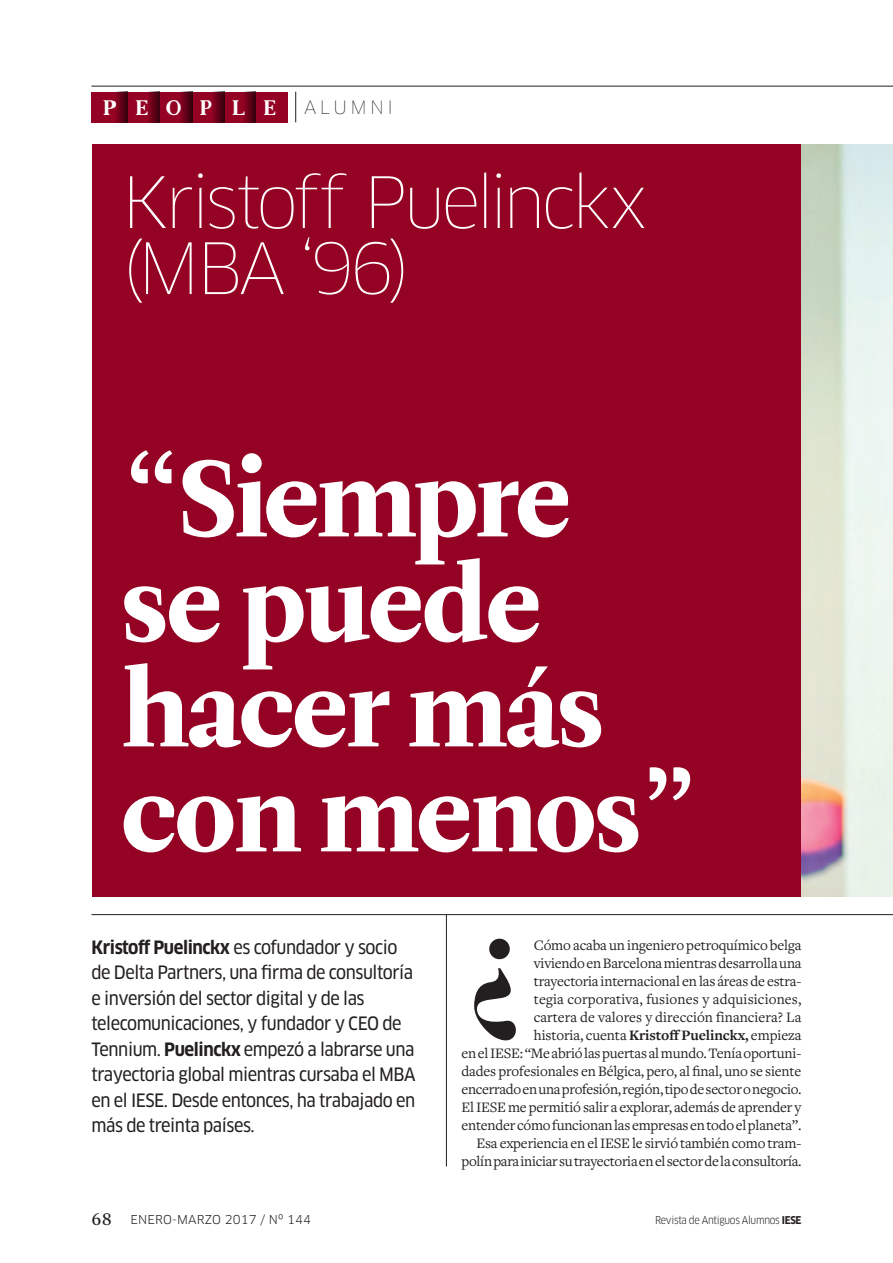
<style>
.page{position:relative;width:893px;height:1263px;background:#fff}
.page>*{position:absolute;margin:0;border:0;box-sizing:border-box;transform-origin:0 0}
.t1{font:140.7px "Leitura Display";color:#231f20}
.t2{font:108px/105px "Leitura Roman 4";letter-spacing:-.015em;color:#fff}
.t3{font:100 69px/66px "Clan";letter-spacing:-.07em;color:#fff}
.t4{font:21px "Leitura News Roman 4";letter-spacing:.91em;color:#fff}
.t5{font:18px/25.5px "Clan Narrow News";letter-spacing:-.025em;color:#231f20}
.t6{font:100 18px "Clan";letter-spacing:.195em;color:#231f20}
.t7{font:15px/18px "Freight Text";letter-spacing:-.01em;color:#231f20;text-align:right}
.t8{font:12px "Clan";letter-spacing:.015em;color:#231f20}
.t9{font:10.5px "Clan Narrow";letter-spacing:-.03em;color:#231f20}
.s1{font-family:"Clan Narrow";font-weight:700}
.s2{font-weight:700}
.s3{font-family:"Leitura News Roman 2";font-size:18px}
</style>
<div class="page">
<hr style="left:91px;top:86px;width:802px;height:1px;background:#231f20">
<div style="left:91px;top:92px;width:37px;height:30px;background:#940224"></div>
<div style="left:124px;top:92px;width:36px;height:30px;background:#940224"></div>
<div style="left:156px;top:92px;width:36px;height:30px;background:#940224"></div>
<div style="left:188px;top:92px;width:36px;height:30px;background:#940224"></div>
<div style="left:220px;top:92px;width:36px;height:30px;background:#940224"></div>
<div style="left:252px;top:92px;width:36px;height:30px;background:#940224"></div>
<svg style="left:116px;top:92px;width:12px;height:30px"></svg>
<svg style="left:149px;top:92px;width:11px;height:30px"></svg>
<svg style="left:181px;top:92px;width:11px;height:30px"></svg>
<svg style="left:213px;top:92px;width:11px;height:30px"></svg>
<svg style="left:244px;top:92px;width:12px;height:30px"></svg>
<hr style="left:295px;top:92px;width:1px;height:30px;background:#231f20">
<div style="left:91px;top:144px;width:710px;height:752px;background:#940224"></div>
<hr style="left:91px;top:914px;width:802px;height:1px;background:#231f20">
<hr style="left:446px;top:914px;width:1px;height:252px;background:#231f20">
<img style="left:801px;top:144px;width:92px;height:752px">
<h3 class="t4" style="left:103px;top:95px;width:174px">PEOPLE</h3>
<p class="t6" style="left:304px;top:96px;width:91px">ALUMNI</p>
<h3 class="t3" style="left:122px;top:171px;width:529px">Kristoff Puelinckx (MBA ‘96)</h3>
<h2 class="t2" style="left:122px;top:448px;width:580px">“Siempre<br>se puede hacer más con menos”</h2>
<p class="t5" style="left:91px;top:935px;width:326px"><span class="s1">Kristoff Puelinckx</span> es cofundador y socio de Delta Partners, una firma de consultoría e inversión del sector digital y de las telecomunicaciones, y fundador y CEO de Tennium. <span class="s1">Puelinckx</span> empezó a labrarse una trayectoria global mientras cursaba el MBA en el IESE. Desde entonces, ha trabajado en más de treinta países.</p>
<h1 class="t1" style="left:461px;top:878px;width:69px">¿</h1>
<p class="t7" style="left:461px;top:937px;width:342px">Cómo acaba un ingeniero petroquímico belga<br>viviendo en Barcelona mientras desarrolla una<br>trayectoria internacional en las áreas de estra-<br>tegia corporativa, fusiones y adquisiciones,<br>cartera de valores y dirección financiera? La<br>historia, cuenta <span class="s2">Kristoff Puelinckx,</span> empieza<br>en el IESE: “Me abrió las puertas al mundo. Tenía oportuni&shy;dades profesionales en Bélgica, pero, al final, uno se siente encerrado en una profesión, región, tipo de sector o negocio.<br>El IESE me permitió salir a explorar, además de aprender y entender cómo funcionan las empresas en todo el planeta”.<br>Esa experiencia en el IESE le sirvió también como tram&shy;polín para iniciar su trayectoria en el sector de la consultoría.</p>
<p class="t8" style="left:91px;top:1212px;width:221px"><span class="s3">68</span> ENERO-MARZO 2017 / Nº 144</p>
<p class="t9" style="left:655px;top:1213px;width:148px">Revista de Antiguos Alumnos <span class="s2">IESE</span></p>
</div>
